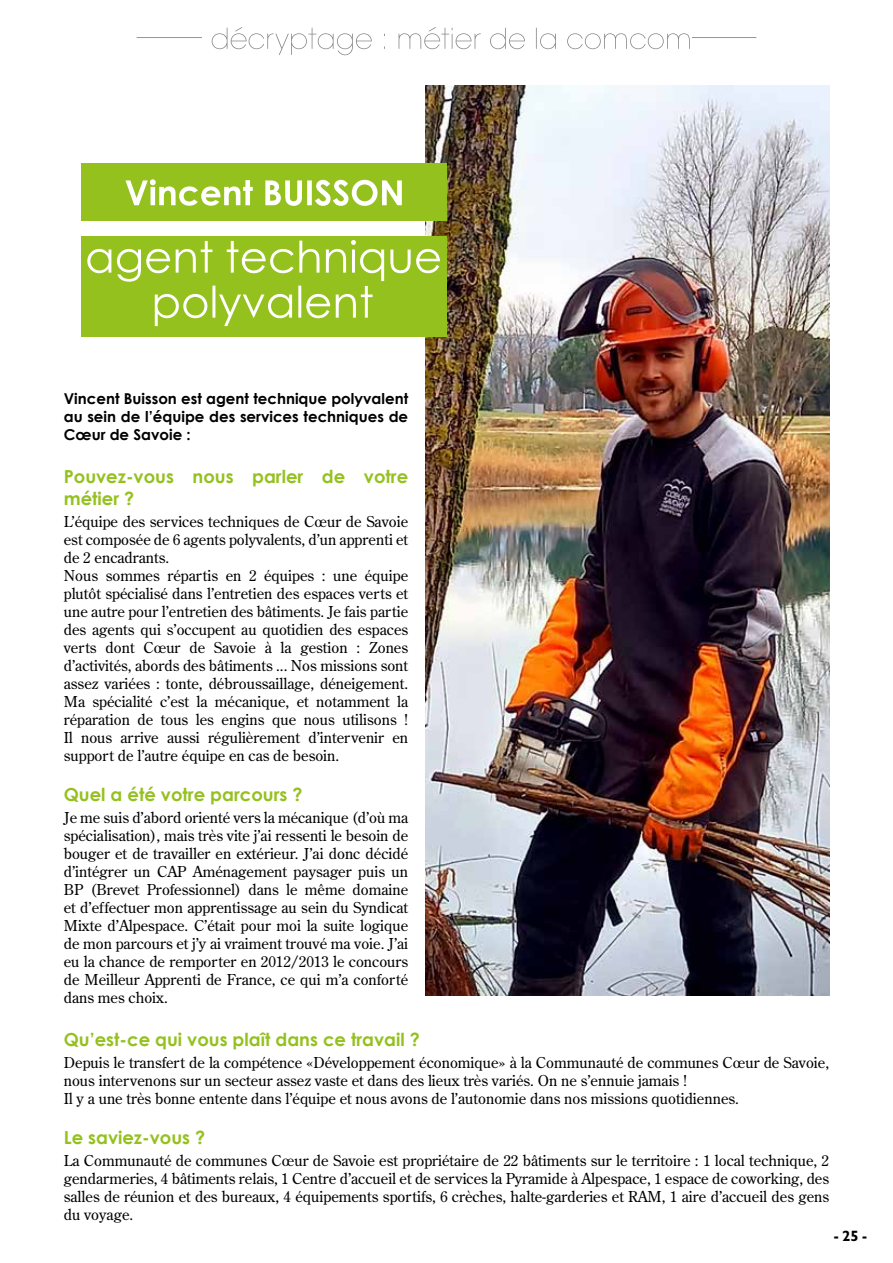
<style>
.page{position:relative;width:893px;height:1263px;background:#fff}
.page>*{position:absolute;margin:0;border:0;box-sizing:border-box;transform-origin:0 0}
.t1{font:700 18px/21.6px "Century Gothic";color:#95c11f}
.t2{font:15px/18px "Century Old Style";color:#000}
.t3{font:700 15px/18px "Century Gothic";color:#000;text-align:justify}
.t4{font:700 15px "Gill Sans";color:#000}
</style>
<div class="page">
<img style="left:425px;top:85px;width:404px;height:910px">
<hr style="left:137px;top:37px;width:619px;height:1px;background:#969695">
<div style="left:202px;top:23px;width:489px;height:30px;background:#fff"></div>
<svg style="left:212px;top:27px;width:478px;height:28px"></svg>
<div style="left:81px;top:164px;width:365px;height:57px;background:#95c11f"></div>
<svg style="left:125px;top:179px;width:277px;height:27px"></svg>
<div style="left:81px;top:236px;width:365px;height:101px;background:#95c11f"></div>
<svg style="left:87px;top:240px;width:353px;height:86px"></svg>
<p class="t3" style="left:64px;top:389px;width:346px">Vincent Buisson est agent technique polyvalent au sein de l’équipe des services techniques de Cœur de Savoie :</p>
<p class="t1" style="left:64px;top:465px;width:346px">Pouvez-vous nous parler de votre métier ?</p>
<p class="t2" style="left:64px;top:512px;width:346px">L’équipe des services techniques de Cœur de Savoie est composée de 6 agents polyvalents, d’un apprenti et de 2 encadrants.<br>Nous sommes répartis en 2 équipes : une équipe plutôt spécialisé dans l’entretien des espaces verts et une autre pour l’entretien des bâtiments. Je fais partie des agents qui s’occupent au quotidien des espaces verts dont Cœur de Savoie à la gestion : Zones d’activités, abords des bâtiments ... Nos missions sont assez variées : tonte, débroussaillage, déneigement.<br>Ma spécialité c’est la mécanique, et notamment la réparation de tous les engins que nous utilisons !<br>Il nous arrive aussi régulièrement d’intervenir en support de l’autre équipe en cas de besoin.</p>
<p class="t1" style="left:64px;top:782px;width:240px">Quel a été votre parcours ?</p>
<p class="t2" style="left:64px;top:808px;width:346px;text-align:justify">Je me suis d’abord orienté vers la mécanique (d’où ma spécialisation), mais très vite j’ai ressenti le besoin de bouger et de travailler en extérieur. J’ai donc décidé d’intégrer un CAP Aménagement paysager puis un BP (Brevet Professionnel) dans le même domaine et d’effectuer mon apprentissage au sein du Syndicat Mixte d’Alpespace. C’était pour moi la suite logique de mon parcours et j’y ai vraiment trouvé ma voie. J’ai eu la chance de remporter en 2012/2013 le concours de Meilleur Apprenti de France, ce qui m’a conforté dans mes choix.</p>
<p class="t1" style="left:64px;top:1028px;width:358px">Qu’est-ce qui vous plaît dans ce travail ?</p>
<p class="t2" style="left:64px;top:1054px;width:767px">Depuis le transfert de la compétence «Développement économique» à la Communauté de communes Cœur de Savoie, nous intervenons sur un secteur assez vaste et dans des lieux très variés. On ne s’ennuie jamais !<br>Il y a une très bonne entente dans l’équipe et nous avons de l’autonomie dans nos missions quotidiennes.</p>
<p class="t1" style="left:64px;top:1126px;width:143px">Le saviez-vous ?</p>
<p class="t2" style="left:64px;top:1151px;width:767px;text-align:justify">La Communauté de communes Cœur de Savoie est propriétaire de 22 bâtiments sur le territoire : 1 local technique, 2 gendarmeries, 4 bâtiments relais, 1 Centre d’accueil et de services la Pyramide à Alpespace, 1 espace de coworking, des salles de réunion et des bureaux, 4 équipements sportifs, 6 crèches, halte-garderies et RAM, 1 aire d’accueil des gens du voyage.</p>
<p class="t4" style="left:834px;top:1227px;width:35px">- 25 -</p>
</div>
